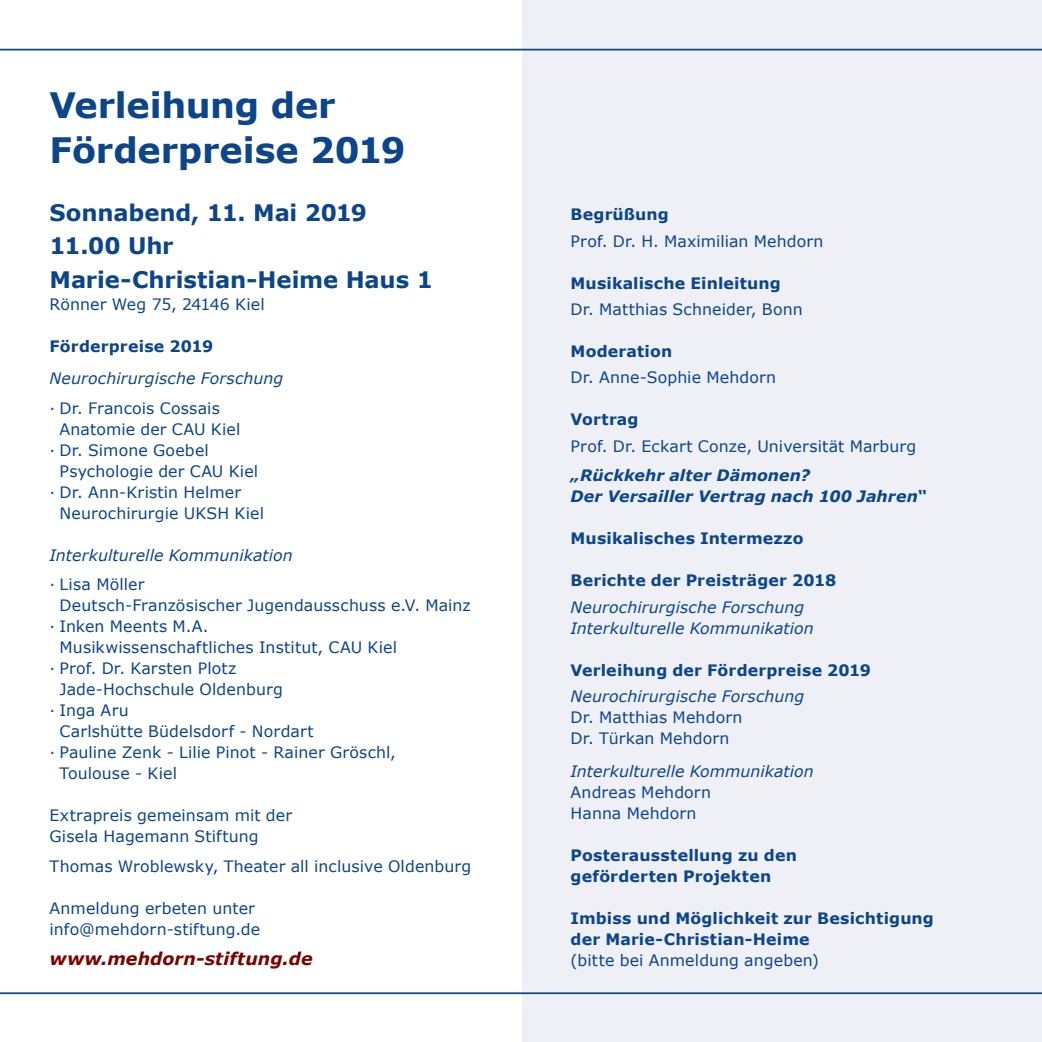
<style>
.page{position:relative;width:1042px;height:1042px;background:#fff}
.page>*{position:absolute;margin:0;border:0;box-sizing:border-box;transform-origin:0 0}
.t1{font:700 35px/45.5px "Verdana";letter-spacing:-.01em;color:#0c4589}
.t2{font:700 22.75px/33.2px "Verdana";letter-spacing:-.005em;color:#0c4589}
.t3{font:italic 700 17.5px "Verdana";letter-spacing:.005em;color:#7d0100}
.t4{font:15.75px/21px "Verdana";letter-spacing:.01em;color:#0c4589}
.t5{font:700 15.75px/21px "Verdana";letter-spacing:.01em;color:#0c4589}
.t6{font:italic 15.75px/21px "Verdana";letter-spacing:.005em;color:#0c4589}
.t7{font:italic 700 15.75px/21px "Verdana";letter-spacing:.005em;color:#0c4589}
</style>
<div class="page">
<div style="left:522px;top:0;width:519px;height:1042px;background:#eef0f6"></div>
<hr style="left:0;top:49px;width:1041px;height:1px;background:#0c4589">
<hr style="left:0;top:992px;width:1041px;height:2px;background:#0c4589">
<h1 class="t1" style="left:50px;top:81px;width:357px">Verleihung der<br>Förderpreise 2019</h1>
<h2 class="t2" style="left:50px;top:195px;width:385px">Sonnabend, 11. Mai 2019<br>11.00 Uhr<br>Marie-Christian-Heime Haus 1</h2>
<p class="t4" style="left:50px;top:293px;width:217px">Rönner Weg 75, 24146 Kiel</p>
<p class="t5" style="left:50px;top:335px;width:165px">Förderpreise 2019</p>
<p class="t6" style="left:50px;top:367px;width:235px">Neurochirurgische Forschung</p>
<p class="t4" style="left:50px;top:397px;width:172px">· Dr. Francois Cossais</p>
<p class="t4" style="left:60px;top:418px;width:182px">Anatomie der CAU Kiel</p>
<p class="t4" style="left:50px;top:439px;width:161px">· Dr. Simone Goebel</p>
<p class="t4" style="left:60px;top:460px;width:200px">Psychologie der CAU Kiel</p>
<p class="t4" style="left:50px;top:481px;width:193px">· Dr. Ann-Kristin Helmer</p>
<p class="t4" style="left:60px;top:502px;width:206px">Neurochirurgie UKSH Kiel</p>
<p class="t6" style="left:50px;top:544px;width:245px">Interkulturelle Kommunikation</p>
<p class="t4" style="left:50px;top:573px;width:96px">· Lisa Möller</p>
<p class="t4" style="left:60px;top:594px;width:413px">Deutsch-Französischer Jugendausschuss e.V. Mainz</p>
<p class="t4" style="left:50px;top:615px;width:161px">· Inken Meents M.A.</p>
<p class="t4" style="left:60px;top:636px;width:339px">Musikwissenschaftliches Institut, CAU Kiel</p>
<p class="t4" style="left:50px;top:657px;width:188px">· Prof. Dr. Karsten Plotz</p>
<p class="t4" style="left:60px;top:678px;width:225px">Jade-Hochschule Oldenburg</p>
<p class="t4" style="left:50px;top:699px;width:81px">· Inga Aru</p>
<p class="t4" style="left:60px;top:720px;width:256px">Carlshütte Büdelsdorf - Nordart</p>
<p class="t4" style="left:50px;top:741px;width:348px">· Pauline Zenk - Lilie Pinot - Rainer Gröschl,</p>
<p class="t4" style="left:60px;top:762px;width:119px">Toulouse - Kiel</p>
<p class="t4" style="left:50px;top:804px;width:244px">Extrapreis gemeinsam mit der<br>Gisela Hagemann Stiftung</p>
<p class="t4" style="left:50px;top:855px;width:423px">Thomas Wroblewsky, Theater all inclusive Oldenburg</p>
<p class="t4" style="left:50px;top:897px;width:212px">Anmeldung erbeten unter info@mehdorn-stiftung.de</p>
<p class="t3" style="left:50px;top:947px;width:264px">www.mehdorn-stiftung.de</p>
<p class="t5" style="left:570px;top:204px;width:100px">Begrüßung</p>
<p class="t4" style="left:570px;top:230px;width:254px">Prof. Dr. H. Maximilian Mehdorn</p>
<p class="t5" style="left:570px;top:272px;width:212px">Musikalische Einleitung</p>
<p class="t4" style="left:570px;top:298px;width:234px">Dr. Matthias Schneider, Bonn</p>
<p class="t5" style="left:570px;top:340px;width:103px">Moderation</p>
<p class="t4" style="left:570px;top:366px;width:207px">Dr. Anne-Sophie Mehdorn</p>
<p class="t5" style="left:570px;top:408px;width:69px">Vortrag</p>
<p class="t4" style="left:570px;top:435px;width:347px">Prof. Dr. Eckart Conze, Universität Marburg</p>
<p class="t7" style="left:570px;top:464px;width:357px">„Rückkehr alter Dämonen?<br>Der Versailler Vertrag nach 100 Jahren“</p>
<p class="t5" style="left:570px;top:527px;width:234px">Musikalisches Intermezzo</p>
<p class="t5" style="left:570px;top:569px;width:267px">Berichte der Preisträger 2018</p>
<p class="t6" style="left:570px;top:596px;width:245px">Neurochirurgische Forschung<br>Interkulturelle Kommunikation</p>
<p class="t5" style="left:570px;top:659px;width:302px">Verleihung der Förderpreise 2019</p>
<p class="t6" style="left:570px;top:685px;width:235px">Neurochirurgische Forschung</p>
<p class="t4" style="left:570px;top:706px;width:173px">Dr. Matthias Mehdorn<br>Dr. Türkan Mehdorn</p>
<p class="t6" style="left:570px;top:760px;width:245px">Interkulturelle Kommunikation</p>
<p class="t4" style="left:570px;top:781px;width:142px">Andreas Mehdorn<br>Hanna Mehdorn</p>
<p class="t5" style="left:570px;top:844px;width:228px">Posterausstellung zu den geförderten Projekten</p>
<p class="t5" style="left:570px;top:907px;width:365px">Imbiss und Möglichkeit zur Besichtigung der Marie-Christian-Heime</p>
<p class="t4" style="left:570px;top:949px;width:250px">(bitte bei Anmeldung angeben)</p>
</div>
